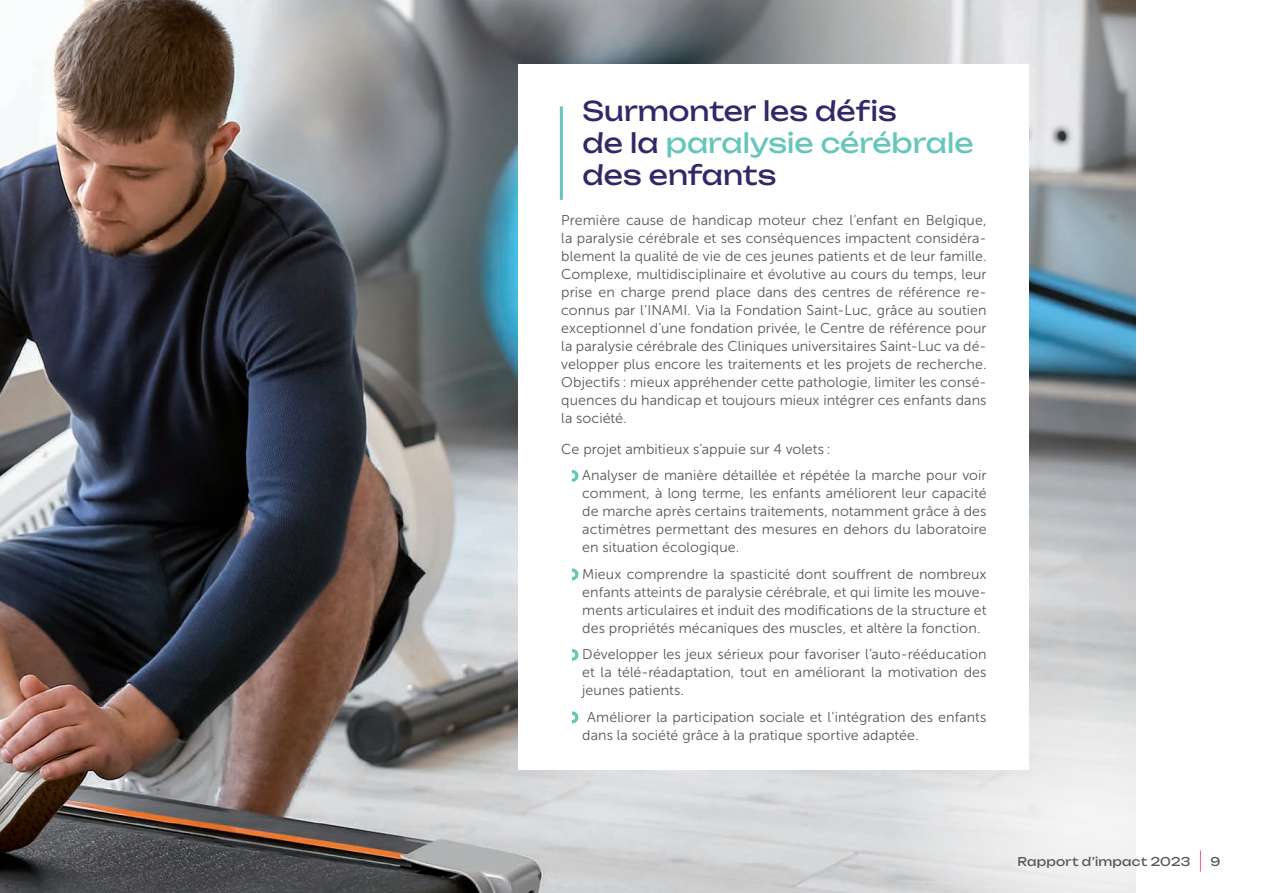
<style>
.page{position:relative;width:1263px;height:893px;background:#fff}
.page>*{position:absolute;margin:0;border:0;box-sizing:border-box;transform-origin:0 0}
.t1{font:27px/32.4px "Unbounded";color:#352767}
.t2{font:14.25px/18px "Museo Sans 300";letter-spacing:.005em;color:#57585a;text-align:justify}
.t3{font:12px "Unbounded";letter-spacing:.02em;color:#57585a}
.s1{color:#65c6bb}
</style>
<div class="page">
<img style="left:0;top:0;width:1135px;height:893px">
<svg style="left:889px;top:648px;width:311px;height:245px"></svg>
<div style="left:519px;top:64px;width:510px;height:706px;background:#fff"></div>
<svg style="left:572px;top:470px;width:7px;height:12px"></svg>
<svg style="left:572px;top:568px;width:7px;height:13px"></svg>
<svg style="left:572px;top:649px;width:7px;height:12px"></svg>
<svg style="left:572px;top:711px;width:7px;height:13px"></svg>
<hr style="left:560px;top:106px;width:3px;height:94px;background:#65c6bb">
<svg style="left:1200px;top:850px;width:1px;height:22px"></svg>
<h1 class="t1" style="left:583px;top:92px;width:392px">Surmonter les défis<br>de la <span class="s1">paralysie cérébrale </span>des enfants</h1>
<p class="t2" style="left:561px;top:211px;width:427px">Première cause de handicap moteur chez l’enfant en Belgique, la paralysie cérébrale et ses conséquences impactent considéra&shy;blement la qualité de vie de ces jeunes patients et de leur famille.<br>Complexe, multidisciplinaire et évolutive au cours du temps, leur prise en charge prend place dans des centres de référence re&shy;connus par l’INAMI. Via la Fondation Saint-Luc, grâce au soutien exceptionnel d’une fondation privée, le Centre de référence pour la paralysie cérébrale des Cliniques universitaires Saint-Luc va dé&shy;velopper plus encore les traitements et les projets de recherche.<br>Objectifs : mieux appréhender cette pathologie, limiter les consé&shy;quences du handicap et toujours mieux intégrer ces enfants dans la société.</p>
<p class="t2" style="left:582px;top:436px;width:406px;line-height:26.5px;text-indent:-21px">Ce projet ambitieux s’appuie sur 4 volets :<br>Analyser de manière détaillée et répétée la marche pour voir</p>
<p class="t2" style="left:582px;top:484px;width:406px">comment, à long terme, les enfants améliorent leur capacité de marche après certains traitements, notamment grâce à des actimètres permettant des mesures en dehors du laboratoire en situation écologique.</p>
<p class="t2" style="left:582px;top:565px;width:406px">Mieux comprendre la spasticité dont souffrent de nombreux enfants atteints de paralysie cérébrale, et qui limite les mouve&shy;ments articulaires et induit des modifications de la structure et des propriétés mécaniques des muscles, et altère la fonction.</p>
<p class="t2" style="left:582px;top:645px;width:406px">Développer les jeux sérieux pour favoriser l’auto-rééducation et la télé-réadaptation, tout en améliorant la motivation des jeunes patients.</p>
<p class="t2" style="left:582px;top:708px;width:406px;text-indent:5px">Améliorer la participation sociale et l’intégration des enfants dans la société grâce à la pratique sportive adaptée.</p>
<p class="t3" style="left:1017px;top:852px;width:174px">Rapport d’impact 2023</p>
<p class="t3" style="left:1210px;top:852px;width:11px">9</p>
</div>
